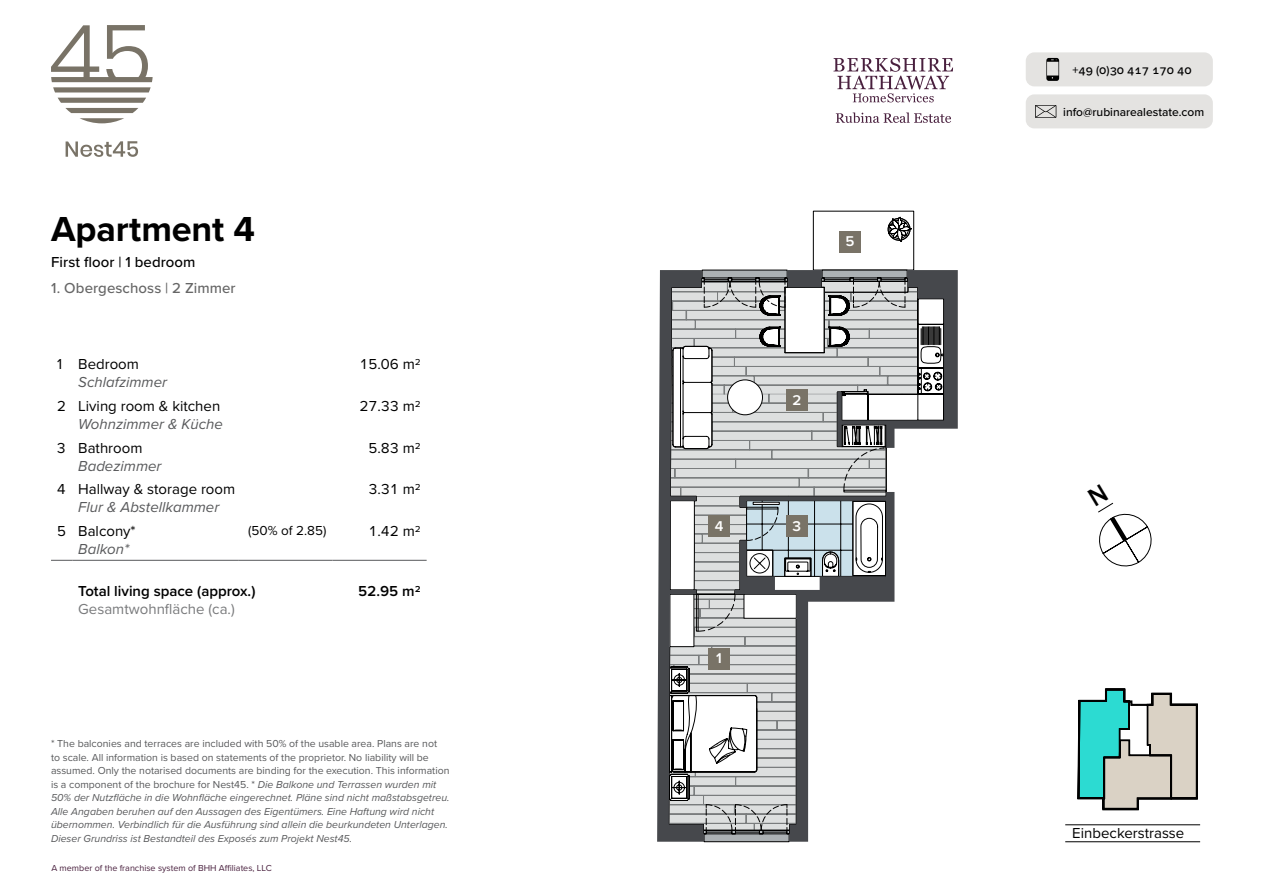
<style>
.page{position:relative;width:1263px;height:893px;background:#fff}
.page>*{position:absolute;margin:0;border:0;box-sizing:border-box;transform-origin:0 0}
.t1{font:700 36px "Proxima Nova";letter-spacing:-.005em;color:#000}
.t2{font:15px "Proxima Nova";color:#000}
.t3{font:italic 15px "Proxima Nova";color:#58595b}
.t4{font:600 15px "Proxima Nova";color:#000}
.t5{font:500 15px "Proxima Nova";letter-spacing:.005em;color:#666}
.t6{font:15px "Proxima Nova";color:#797a7c}
.t7{font:500 15px "Proxima Nova";letter-spacing:.005em;color:#000}
.t8{font:600 14.7px "Proxima Nova";color:#fff}
.t9{font:13.5px "Proxima Nova";color:#000}
.t10{font:500 12px "Proxima Nova";color:#000}
.t11{font:italic 10.5px/13.5px "Proxima Nova";color:#58595b}
.t12{font:9px "Proxima Nova";color:#49203e}
.s1{font-style:normal}
</style>
<div class="page">
<hr style="left:1065px;top:841px;width:135px;height:1px;background:#000">
<hr style="left:1065px;top:824px;width:135px;height:1px;background:#000">
<svg style="left:66px;top:141px;width:72px;height:16px"></svg>
<svg style="left:58px;top:98px;width:88px;height:25px"></svg>
<svg style="left:51px;top:25px;width:102px;height:67px"></svg>
<svg style="left:51px;top:560px;width:21px;height:1px"></svg>
<hr style="left:72px;top:560px;width:166px;height:1px;background:#58595b">
<hr style="left:238px;top:560px;width:94px;height:1px;background:#58595b">
<hr style="left:332px;top:560px;width:95px;height:1px;background:#58595b">
<svg style="left:701px;top:217px;width:214px;height:53px"></svg>
<svg style="left:657px;top:270px;width:301px;height:572px"></svg>
<div style="left:786px;top:389px;width:21px;height:22px;background:#797367"></div>
<div style="left:839px;top:231px;width:21px;height:22px;background:#797367"></div>
<div style="left:786px;top:516px;width:21px;height:21px;background:#797367"></div>
<div style="left:708px;top:648px;width:22px;height:21px;background:#797367"></div>
<div style="left:708px;top:516px;width:22px;height:21px;background:#797367"></div>
<svg style="left:1077px;top:688px;width:121px;height:122px"></svg>
<svg style="left:833px;top:58px;width:120px;height:44px"></svg>
<svg style="left:836px;top:112px;width:115px;height:11px"></svg>
<div style="left:1026px;top:94px;width:187px;height:34px;background:#e4e3e1;border-radius:9px"></div>
<svg style="left:1035px;top:105px;width:21px;height:13px"></svg>
<div style="left:1026px;top:52px;width:187px;height:34px;background:#e4e3e1;border-radius:9px"></div>
<svg style="left:1046px;top:58px;width:13px;height:23px"></svg>
<svg style="left:1098px;top:502px;width:54px;height:65px"></svg>
<h1 class="t1" style="left:51px;top:202px;width:206px">Apartment 4</h1>
<h2 class="t7" style="left:51px;top:251px;width:146px">First floor | 1 bedroom</h2>
<h2 class="t5" style="left:51px;top:276px;width:186px">1. Obergeschoss | 2 Zimmer</h2>
<h2 class="t2" style="left:57px;top:353px;width:83px">1 Bedroom</h2>
<h2 class="t3" style="left:78px;top:371px;width:90px">Schlafzimmer</h2>
<h2 class="t2" style="left:359px;top:353px;width:63px">15.06 m2</h2>
<h2 class="t2" style="left:57px;top:395px;width:165px">2 Living room &amp; kitchen</h2>
<h2 class="t3" style="left:78px;top:413px;width:146px">Wohnzimmer &amp; Küche</h2>
<h2 class="t2" style="left:359px;top:395px;width:63px">27.33 m2</h2>
<h2 class="t2" style="left:57px;top:436px;width:87px">3 Bathroom</h2>
<h2 class="t3" style="left:78px;top:454px;width:85px">Badezimmer</h2>
<h2 class="t2" style="left:368px;top:436px;width:54px">5.83 m2</h2>
<h2 class="t2" style="left:57px;top:478px;width:180px">4 Hallway &amp; storage room</h2>
<h2 class="t3" style="left:78px;top:496px;width:143px">Flur &amp; Abstellkammer</h2>
<h2 class="t2" style="left:368px;top:478px;width:54px">3.31 m2</h2>
<h2 class="t2" style="left:57px;top:520px;width:80px">5 Balcony*</h2>
<h2 class="t3" style="left:78px;top:538px;width:52px">Balkon*</h2>
<p class="t9" style="left:248px;top:520px;width:80px">(50% of 2.85)</p>
<h2 class="t2" style="left:368px;top:520px;width:54px">1.42 m2</h2>
<h2 class="t4" style="left:78px;top:580px;width:179px">Total living space (approx.)</h2>
<h2 class="t6" style="left:78px;top:598px;width:158px">Gesamtwohnfläche (ca.)</h2>
<h2 class="t4" style="left:358px;top:580px;width:64px">52.95 m2</h2>
<p class="t11" style="left:51px;top:737px;width:400px"><span class="s1">* The balconies and terraces are included with 50% of the usable area. Plans are not<br>to scale. All information is based on statements of the proprietor. No liability will be assumed. Only the notarised documents are binding for the execution. This information is a component of the brochure for Nest45. *</span> Die Balkone und Terrassen wurden mit 50% der Nutzfläche in die Wohnfläche eingerechnet. Pläne sind nicht maßstabsgetreu.<br>Alle Angaben beruhen auf den Aussagen des Eigentümers. Eine Haftung wird nicht übernommen. Verbindlich für die Ausführung sind allein die beurkundeten Unterlagen.<br>Dieser Grundriss ist Bestandteil des Exposés zum Projekt Nest45.</p>
<p class="t12" style="left:51px;top:861px;width:222px">A member of the franchise system of BHH Affiliates, LLC</p>
<h3 class="t8" style="left:715px;top:515px;width:10px">4</h3>
<h3 class="t8" style="left:716px;top:647px;width:7px">1</h3>
<h3 class="t8" style="left:845px;top:231px;width:10px">5</h3>
<h3 class="t8" style="left:792px;top:389px;width:10px">2</h3>
<h3 class="t8" style="left:792px;top:515px;width:10px">3</h3>
<p class="t10" style="left:1072px;top:61px;width:121px">+49 (0)30 417 170 40</p>
<p class="t10" style="left:1063px;top:103px;width:143px">info@rubinarealestate.com</p>
<h2 class="t2" style="left:1072px;top:822px;width:114px">Einbeckerstrasse</h2>
</div>
